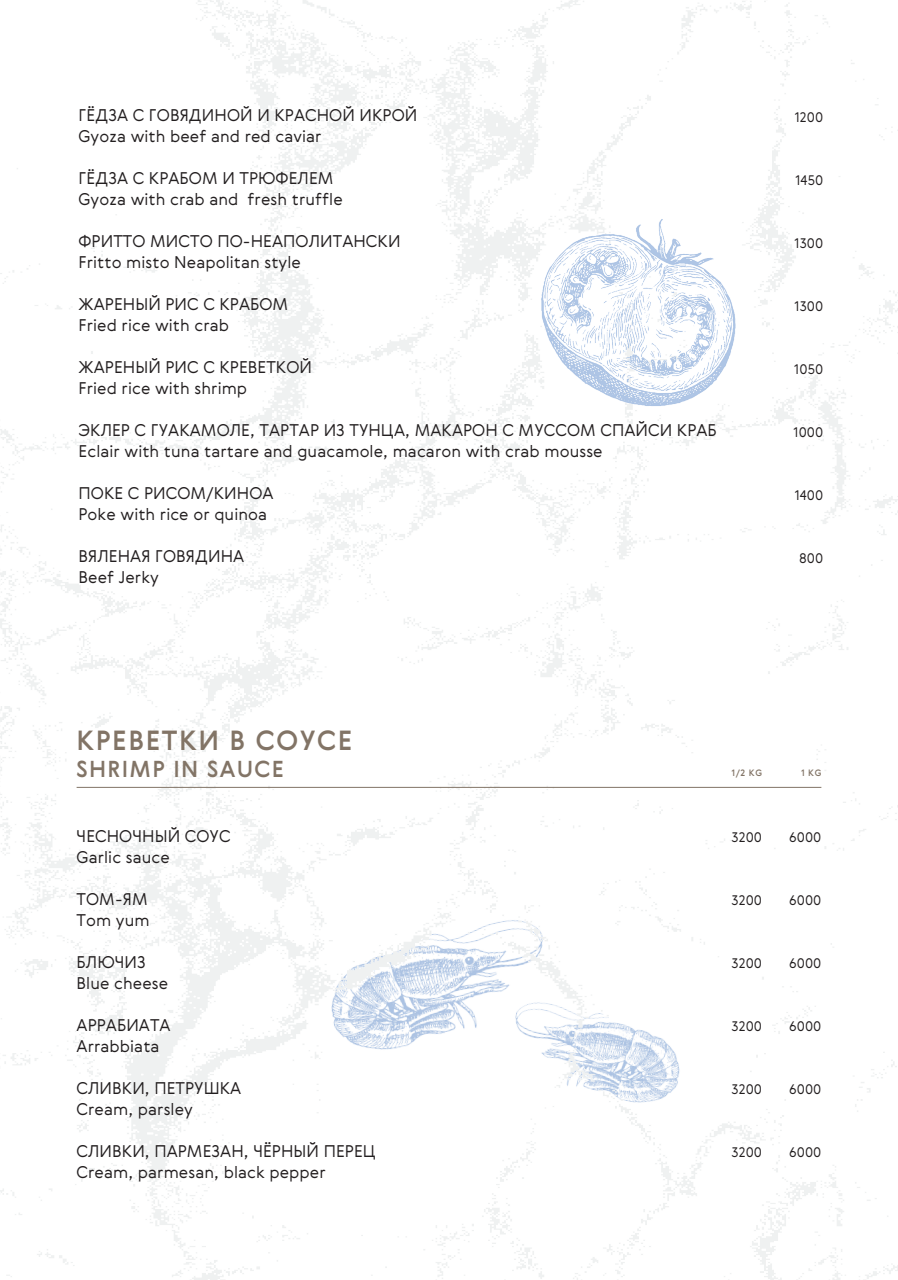
<style>
.page{position:relative;width:898px;height:1280px;background:#fff}
.page>*{position:absolute;margin:0;border:0;box-sizing:border-box;transform-origin:0 0}
.t1{font:500 27px "Gerbera";letter-spacing:.06em;color:#827466}
.t2{font:500 22.5px "Gerbera";letter-spacing:.06em;color:#827466}
.t3{font:300 16.5px/21px "Gerbera";letter-spacing:.005em;color:#231f20}
.t4{font:300 13.5px "Gerbera";letter-spacing:.005em;color:#231f20}
.t5{font:500 9px "Gerbera";color:#827466}
</style>
<div class="page">
<img style="left:0;top:0;width:897px;height:1280px">
<img style="left:527px;top:169px;width:216px;height:288px">
<hr style="left:77px;top:787px;width:744px;height:1px;background:#827466">
<p class="t3" style="left:78px;top:105px;width:340px">ГЁДЗА С ГОВЯДИНОЙ И КРАСНОЙ ИКРОЙ<br>Gyoza with beef and red caviar</p>
<p class="t3" style="left:78px;top:168px;width:266px">ГЁДЗА С КРАБОМ И ТРЮФЕЛЕМ<br>Gyoza with crab and fresh truffle</p>
<p class="t3" style="left:78px;top:231px;width:323px">ФРИТТО МИСТО ПО-НЕАПОЛИТАНСКИ<br>Fritto misto Neapolitan style</p>
<p class="t3" style="left:78px;top:294px;width:211px">ЖАРЕНЫЙ РИС С КРАБОМ<br>Fried rice with crab</p>
<p class="t3" style="left:78px;top:357px;width:235px">ЖАРЕНЫЙ РИС С КРЕВЕТКОЙ<br>Fried rice with shrimp</p>
<p class="t3" style="left:78px;top:420px;width:639px">ЭКЛЕР С ГУАКАМОЛЕ, ТАРТАР ИЗ ТУНЦА, МАКАРОН С МУССОМ СПАЙСИ КРАБ<br>Eclair with tuna tartare and guacamole, macaron with crab mousse</p>
<p class="t3" style="left:78px;top:483px;width:196px">ПОКЕ С РИСОМ/КИНОА<br>Poke with rice or quinoa</p>
<p class="t3" style="left:78px;top:546px;width:167px">ВЯЛЕНАЯ ГОВЯДИНА<br>Beef Jerky</p>
<p class="t4" style="left:794px;top:108px;width:30px">1200</p>
<p class="t4" style="left:794px;top:171px;width:30px">1450</p>
<p class="t4" style="left:794px;top:234px;width:31px">1300</p>
<p class="t4" style="left:794px;top:297px;width:31px">1300</p>
<p class="t4" style="left:793px;top:360px;width:31px">1050</p>
<p class="t4" style="left:792px;top:423px;width:32px">1000</p>
<p class="t4" style="left:794px;top:486px;width:30px">1400</p>
<p class="t4" style="left:798px;top:549px;width:26px">800</p>
<h1 class="t1" style="left:77px;top:722px;width:277px">КРЕВЕТКИ В СОУСЕ</h1>
<h2 class="t2" style="left:77px;top:753px;width:209px">SHRIMP IN SAUCE</h2>
<p class="t3" style="left:77px;top:825px;width:155px">ЧЕСНОЧНЫЙ СОУС<br>Garlic sauce</p>
<p class="t3" style="left:77px;top:888px;width:75px">ТОМ-ЯМ<br>Tom yum</p>
<p class="t3" style="left:77px;top:951px;width:93px">БЛЮЧИЗ<br>Blue cheese</p>
<p class="t3" style="left:77px;top:1014px;width:95px">АРРАБИАТА<br>Arrabbiata</p>
<p class="t3" style="left:77px;top:1077px;width:166px">СЛИВКИ, ПЕТРУШКА<br>Cream, parsley</p>
<p class="t3" style="left:77px;top:1140px;width:301px">СЛИВКИ, ПАРМЕЗАН, ЧЁРНЫЙ ПЕРЕЦ<br>Cream, parmesan, black pepper</p>
<p class="t5" style="left:731px;top:766px;width:32px">1/2 KG</p>
<p class="t5" style="left:800px;top:766px;width:22px">1 KG</p>
<p class="t4" style="left:731px;top:827px;width:32px">3200</p>
<p class="t4" style="left:788px;top:827px;width:34px">6000</p>
<p class="t4" style="left:731px;top:890px;width:32px">3200</p>
<p class="t4" style="left:788px;top:890px;width:34px">6000</p>
<p class="t4" style="left:731px;top:953px;width:32px">3200</p>
<p class="t4" style="left:788px;top:953px;width:34px">6000</p>
<p class="t4" style="left:731px;top:1016px;width:32px">3200</p>
<p class="t4" style="left:788px;top:1016px;width:34px">6000</p>
<p class="t4" style="left:731px;top:1079px;width:32px">3200</p>
<p class="t4" style="left:788px;top:1079px;width:34px">6000</p>
<p class="t4" style="left:731px;top:1142px;width:32px">3200</p>
<p class="t4" style="left:788px;top:1142px;width:34px">6000</p>
</div>
